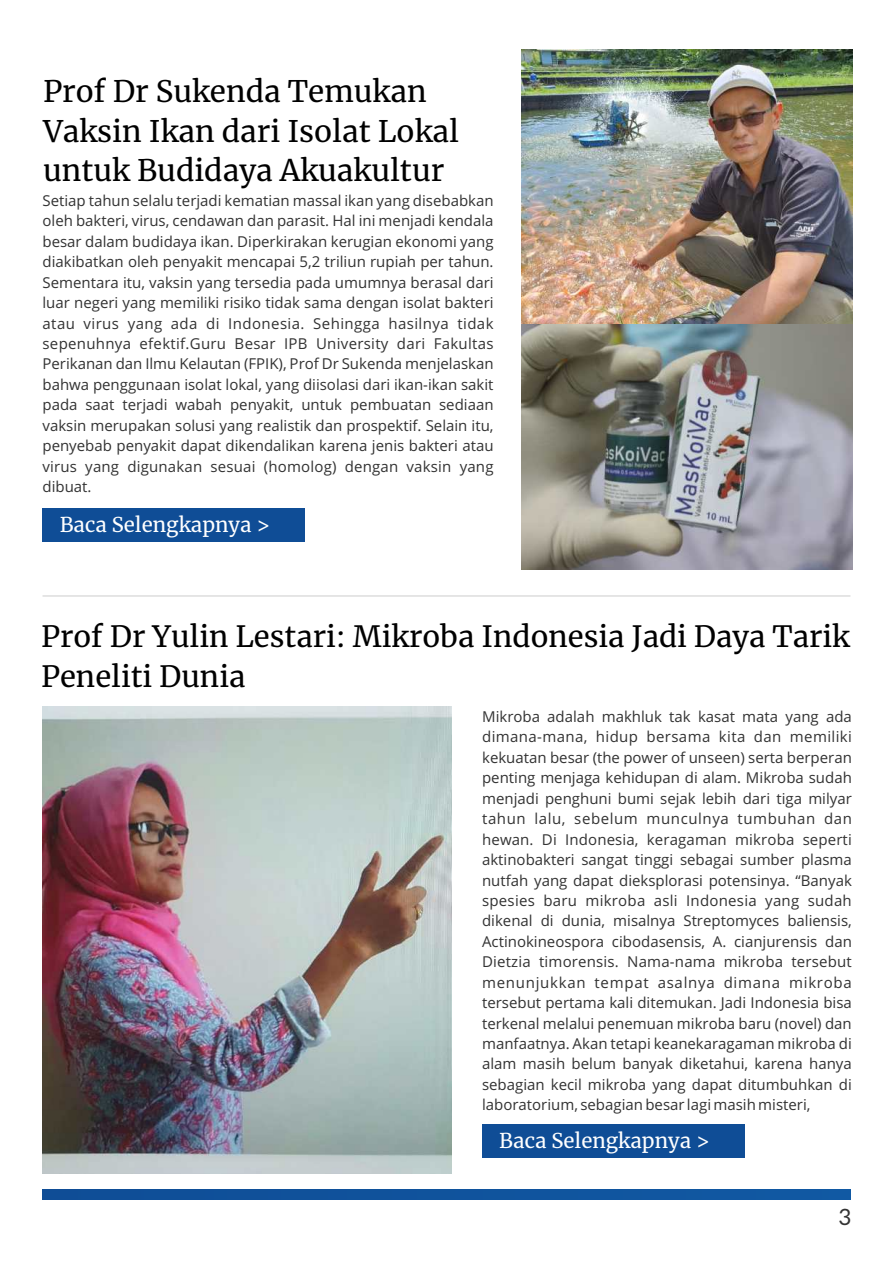
<style>
.page{position:relative;width:893px;height:1263px;background:#fff}
.page>*{position:absolute;margin:0;border:0;box-sizing:border-box;transform-origin:0 0}
.t1{font:29.7px/39.6px "Merriweather";color:#000}
.t2{font:29.25px/39.2px "Merriweather";color:#000}
.t3{font:22.5px "Lato";color:#333}
.t4{font:20.4px "Merriweather";color:#fff}
.t5{font:15px/20.4px "Open Sans";color:#333;text-align:justify}
</style>
<div class="page">
<div style="left:43px;top:1190px;width:807px;height:9px;background:#10539c"></div>
<hr style="left:43px;top:596px;width:807px;height:1px;background:#ccc">
<div style="left:482px;top:1124px;width:262px;height:34px;background:#0f4d96"></div>
<img style="left:522px;top:49px;width:330px;height:520px">
<div style="left:43px;top:508px;width:262px;height:33px;background:#0f4d96"></div>
<img style="left:43px;top:706px;width:408px;height:467px">
<h1 class="t1" style="left:43px;top:71px;width:417px">Prof Dr Sukenda Temukan<br>Vaksin Ikan dari Isolat Lokal untuk Budidaya Akuakultur</h1>
<p class="t5" style="left:42px;top:192px;width:453px">Setiap tahun selalu terjadi kematian massal ikan yang disebabkan oleh bakteri, virus, cendawan dan parasit. Hal ini menjadi kendala besar dalam budidaya ikan. Diperkirakan kerugian ekonomi yang diakibatkan oleh penyakit mencapai 5,2 triliun rupiah per tahun.<br>Sementara itu, vaksin yang tersedia pada umumnya berasal dari luar negeri yang memiliki risiko tidak sama dengan isolat bakteri atau virus yang ada di Indonesia. Sehingga hasilnya tidak sepenuhnya efektif.Guru Besar IPB University dari Fakultas Perikanan dan Ilmu Kelautan (FPIK), Prof Dr Sukenda menjelaskan bahwa penggunaan isolat lokal, yang diisolasi dari ikan-ikan sakit pada saat terjadi wabah penyakit, untuk pembuatan sediaan vaksin merupakan solusi yang realistik dan prospektif. Selain itu, penyebab penyakit dapat dikendalikan karena jenis bakteri atau virus yang digunakan sesuai (homolog) dengan vaksin yang dibuat.</p>
<h3 class="t4" style="left:60px;top:512px;width:212px">Baca Selengkapnya &gt;</h3>
<h2 class="t2" style="left:41px;top:617px;width:810px">Prof Dr Yulin Lestari: Mikroba Indonesia Jadi Daya Tarik<br>Peneliti Dunia</h2>
<p class="t5" style="left:482px;top:708px;width:371px">Mikroba adalah makhluk tak kasat mata yang ada dimana-mana, hidup bersama kita dan memiliki kekuatan besar (the power of unseen) serta berperan penting menjaga kehidupan di alam. Mikroba sudah menjadi penghuni bumi sejak lebih dari tiga milyar tahun lalu, sebelum munculnya tumbuhan dan hewan. Di Indonesia, keragaman mikroba seperti aktinobakteri sangat tinggi sebagai sumber plasma nutfah yang dapat dieksplorasi potensinya. “Banyak spesies baru mikroba asli Indonesia yang sudah dikenal di dunia, misalnya Streptomyces baliensis, Actinokineospora cibodasensis, A. cianjurensis dan Dietzia timorensis. Nama-nama mikroba tersebut menunjukkan tempat asalnya dimana mikroba tersebut pertama kali ditemukan. Jadi Indonesia bisa terkenal melalui penemuan mikroba baru (novel) dan manfaatnya. Akan tetapi keanekaragaman mikroba di alam masih belum banyak diketahui, karena hanya sebagian kecil mikroba yang dapat ditumbuhkan di laboratorium, sebagian besar lagi masih misteri,</p>
<h3 class="t4" style="left:499px;top:1128px;width:212px">Baca Selengkapnya &gt;</h3>
<h3 class="t3" style="left:838px;top:1207px;width:15px">3</h3>
</div>
